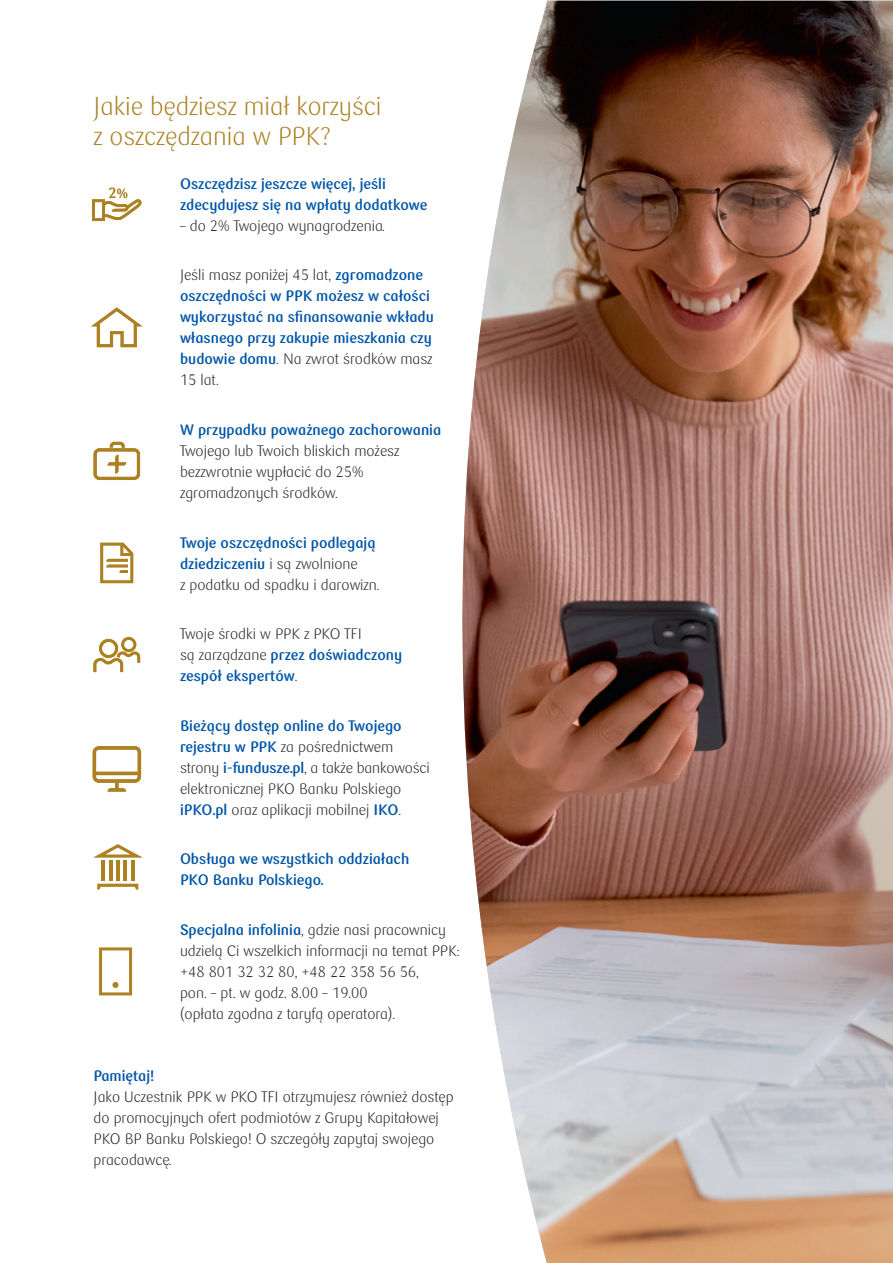
<style>
.page{position:relative;width:893px;height:1263px;background:#fff}
.page>*{position:absolute;margin:0;border:0;box-sizing:border-box;transform-origin:0 0}
.t1{font:300 25.5px/30.6px "PKO Bank Polski";color:#ab8121}
.t2{font:300 15px/21px "PKO Bank Polski";color:#231f20}
.t3{font:700 15px/21px "PKO Bank Polski";color:#0155a7}
.s1{font-weight:300;color:#231f20}
.s2{font-weight:700;color:#0155a7}
</style>
<div class="page">
<img style="left:462px;top:1px;width:431px;height:1262px">
<svg style="left:99px;top:947px;width:33px;height:48px"></svg>
<svg style="left:93px;top:746px;width:48px;height:46px"></svg>
<hr style="left:96px;top:772px;width:42px;height:3px;background:#ab8121">
<hr style="left:116px;top:860px;width:3px;height:21px;background:#ab8121">
<hr style="left:124px;top:860px;width:3px;height:21px;background:#ab8121">
<hr style="left:109px;top:860px;width:3px;height:21px;background:#ab8121">
<hr style="left:102px;top:860px;width:3px;height:21px;background:#ab8121">
<hr style="left:131px;top:860px;width:3px;height:21px;background:#ab8121">
<svg style="left:97px;top:884px;width:41px;height:6px"></svg>
<svg style="left:93px;top:844px;width:50px;height:14px"></svg>
<svg style="left:92px;top:187px;width:50px;height:34px"></svg>
<svg style="left:93px;top:442px;width:47px;height:38px"></svg>
<svg style="left:100px;top:543px;width:33px;height:40px"></svg>
<svg style="left:93px;top:637px;width:47px;height:35px"></svg>
<svg style="left:91px;top:307px;width:52px;height:40px"></svg>
<h1 class="t1" style="left:94px;top:91px;width:289px">Jakie będziesz miał korzyści z oszczędzania w PPK?</h1>
<p class="t3" style="left:180px;top:174px;width:249px">Oszczędzisz jeszcze więcej, jeśli zdecydujesz się na wpłaty dodatkowe</p>
<p class="t2" style="left:180px;top:216px;width:206px">– do 2% Twojego wynagrodzenia.</p>
<p class="t3" style="left:180px;top:265px;width:255px"><span class="s1">Jeśli masz poniżej 45 lat,</span> zgromadzone oszczędności w PPK możesz w całości wykorzystać na sfinansowanie wkładu własnego przy zakupie mieszkania czy budowie domu<span class="s1">. Na zwrot środków masz<br>15 lat.</span></p>
<p class="t3" style="left:180px;top:420px;width:263px">W przypadku poważnego zachorowania</p>
<p class="t2" style="left:180px;top:441px;width:221px">Twojego lub Twoich bliskich możesz bezzwrotnie wypłacić do 25% zgromadzonych środków.</p>
<p class="t3" style="left:180px;top:532px;width:201px">Twoje oszczędności podlegają dziedziczeniu <span class="s1">i są zwolnione<br>z podatku od spadku i darowizn.</span></p>
<p class="t2" style="left:180px;top:624px;width:224px">Twoje środki w PPK z PKO TFI<br>są zarządzane <span class="s2">przez doświadczony zespół ekspertów</span>.</p>
<p class="t2" style="left:180px;top:715px;width:251px"><span class="s2">Bieżący dostęp online do Twojego rejestru w PPK</span> za pośrednictwem strony <span class="s2">i-fundusze.pl</span>, a także bankowości elektronicznej PKO Banku Polskiego <span class="s2">iPKO.pl</span> oraz aplikacji mobilnej <span class="s2">IKO</span>.</p>
<p class="t3" style="left:180px;top:849px;width:231px">Obsługa we wszystkich oddziałach<br>PKO Banku Polskiego.</p>
<p class="t2" style="left:180px;top:920px;width:281px"><span class="s2">Specjalna infolinia</span>, gdzie nasi pracownicy udzielą Ci wszelkich informacji na temat PPK: +48 801 32 32 80, +48 22 358 56 56,<br>pon. – pt. w godz. 8.00 – 19.00<br>(opłata zgodna z taryfą operatora).</p>
<p class="t3" style="left:94px;top:1065px;width:62px">Pamiętaj!</p>
<p class="t2" style="left:94px;top:1086px;width:362px">Jako Uczestnik PPK w PKO TFI otrzymujesz również dostęp do promocyjnych ofert podmiotów z Grupy Kapitałowej PKO BP Banku Polskiego! O szczegóły zapytaj swojego pracodawcę.</p>
</div>
